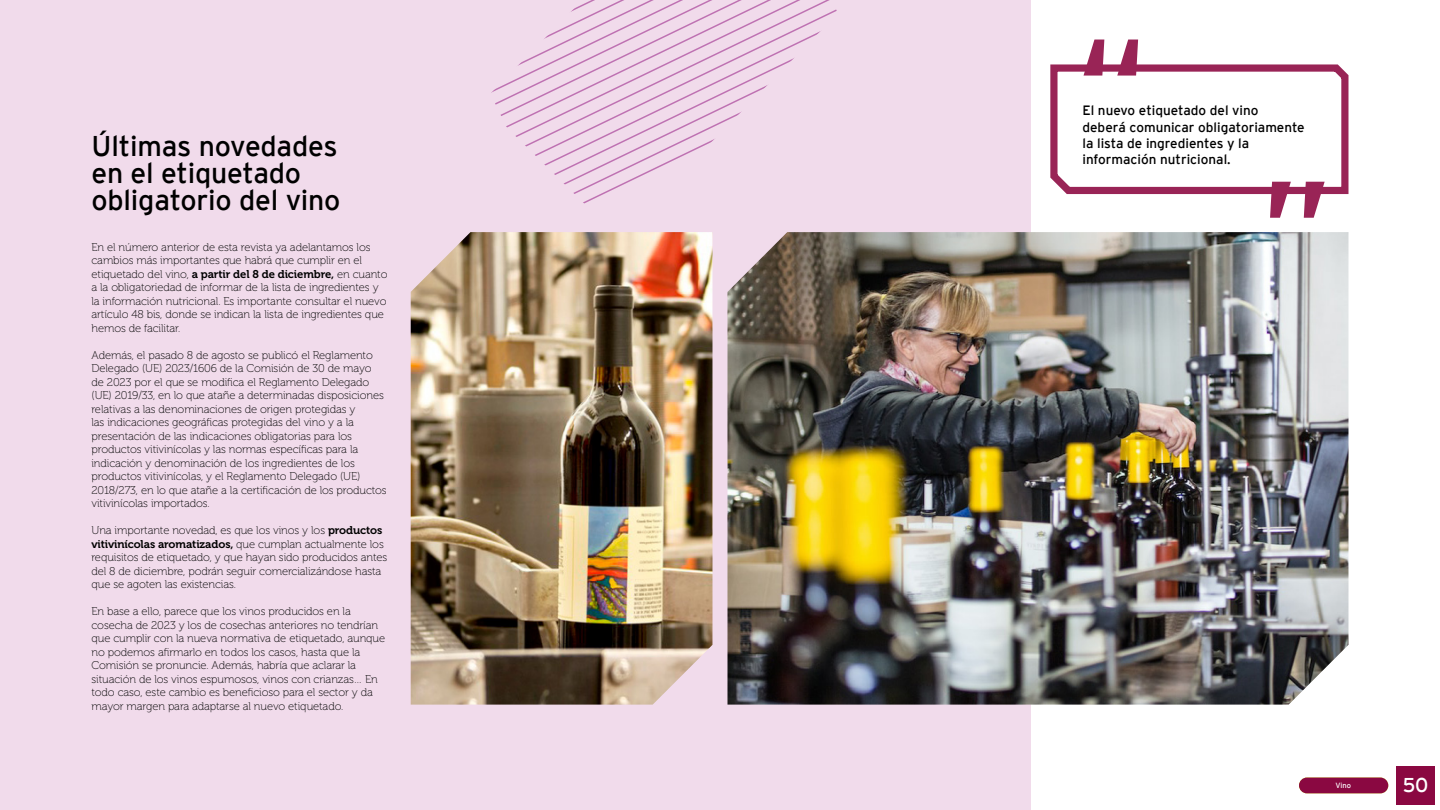
<style>
.page{position:relative;width:1440px;height:810px;background:#fff}
.page>*{position:absolute;margin:0;border:0;box-sizing:border-box;transform-origin:0 0}
.t1{font:143.62px "Interstate";color:#992456}
.t2{font:28.5px/27px "Interstate";letter-spacing:-.005em;color:#000}
.t3{font:20.02px "Interstate";color:#fff}
.t4{font:13.5px/16.2px "Interstate";color:#000}
.t5{font:11.25px/13.5px "Museo 100";letter-spacing:-.01em;color:#000}
.t6{font:11.25px "Museo 700";letter-spacing:-.01em;color:#000}
.t7{font:7.5px "Interstate";color:#fff}
.s1{font-family:"Museo 700"}
.s2{font-family:"Museo 100"}
</style>
<div class="page">
<div style="left:0;top:0;width:1030px;height:810px;background:#f1dbeb"></div>
<img style="left:728px;top:232px;width:620px;height:473px">
<img style="left:411px;top:232px;width:301px;height:473px">
<svg style="left:491px;top:0;width:346px;height:204px"></svg>
<svg style="left:1050px;top:64px;width:299px;height:131px"></svg>
<div style="left:1396px;top:766px;width:39px;height:39px;background:#8a0841"></div>
<div style="left:1299px;top:778px;width:89px;height:15px;background:#8a0841;border-radius:8px"></div>
<h2 class="t2" style="left:92px;top:132px;width:251px">Últimas novedades en el etiquetado obligatorio del vino</h2>
<p class="t5" style="left:92px;top:240px;width:297px">En el número anterior de esta revista ya adelantamos los cambios más importantes que habrá que cumplir en el etiquetado del vino, <span class="s1">a partir del 8 de diciembre,</span> en cuanto a la obligatoriedad de informar de la lista de ingredientes y la información nutricional. Es importante consultar el nuevo artículo 48 bis, donde se indican la lista de ingredientes que hemos de facilitar.</p>
<p class="t5" style="left:92px;top:348px;width:297px">Además, el pasado 8 de agosto se publicó el Reglamento Delegado (UE) 2023/1606 de la Comisión de 30 de mayo de 2023 por el que se modifica el Reglamento Delegado (UE) 2019/33, en lo que atañe a determinadas disposiciones relativas a las denominaciones de origen protegidas y<br>las indicaciones geográficas protegidas del vino y a la presentación de las indicaciones obligatorias para los productos vitivinícolas y las normas específicas para la indicación y denominación de los ingredientes de los productos vitivinícolas, y el Reglamento Delegado (UE)<br>2018/273, en lo que atañe a la certificación de los productos vitivinícolas importados.</p>
<p class="t5" style="left:92px;top:524px;width:292px">Una importante novedad, es que los vinos y los <span class="s1">productos</span></p>
<p class="t6" style="left:92px;top:537px;width:294px">vitivinícolas aromatizados, <span class="s2">que cumplan actualmente los</span></p>
<p class="t5" style="left:92px;top:551px;width:297px">requisitos de etiquetado, y que hayan sido producidos antes del 8 de diciembre, podrán seguir comercializándose hasta que se agoten las existencias.</p>
<p class="t5" style="left:92px;top:605px;width:295px">En base a ello, parece que los vinos producidos en la cosecha de 2023 y los de cosechas anteriores no tendrían que cumplir con la nueva normativa de etiquetado, aunque no podemos afirmarlo en todos los casos, hasta que la Comisión se pronuncie. Además, habría que aclarar la situación de los vinos espumosos, vinos con crianzas… En todo caso, este cambio es beneficioso para el sector y da mayor margen para adaptarse al nuevo etiquetado.</p>
<h1 class="t1" style="left:1076px;top:9px;width:73px">“</h1>
<p class="t4" style="left:1082px;top:103px;width:224px">El nuevo etiquetado del vino deberá comunicar obligatoriamente la lista de ingredientes y la</p>
<h1 class="t1" style="left:1333px;top:248px;width:73px;rotate:-180deg">“</h1>
<p class="t4" style="left:1082px;top:151px;width:150px">información nutricional.</p>
<p class="t7" style="left:1335px;top:781px;width:17px">Vino</p>
<h3 class="t3" style="left:1403px;top:774px;width:27px">50</h3>
<p class="t7" style="left:1329px;top:781px;width:31px">Editorial</p>
</div>
